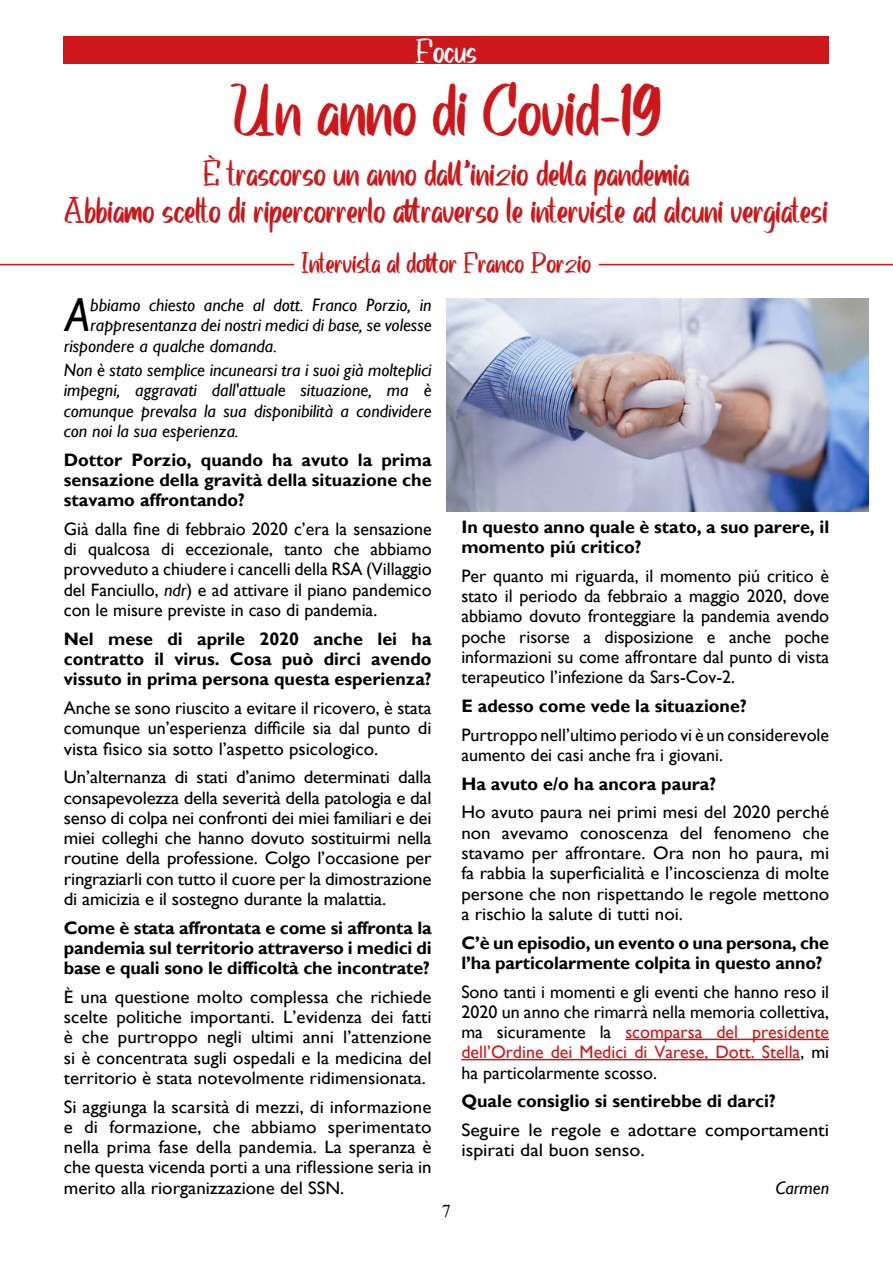
<style>
.page{position:relative;width:893px;height:1263px;background:#fff}
.page>*{position:absolute;margin:0;border:0;box-sizing:border-box;transform-origin:0 0}
.t1{font:italic 47.7px "Gill Sans";color:#000}
.t2{font:45px "Ceria Clean";color:#cd171a}
.t3{font:22.5px/37.2px "Ceria Clean";color:#cd171a;text-align:center}
.t4{font:21px "Ceria Clean";color:#fff}
.t5{font:18px/20.2px "Gill Sans";color:#000;text-align:justify;scale:1.05 1}
.t6{font:18px/20.2px "Gill Sans";color:#000;text-align:justify}
.t7{font:700 18px/20.2px "Gill Sans";color:#000;text-align:justify}
.t8{font:italic 18px/20.2px "Gill Sans";color:#000;text-align:justify}
.t9{font:18px/20.2px "Gill Sans";color:#000;scale:1.1 1}
.t10{font:18px "Ceria Clean";color:#cd171a}
.t11{font:18px "Times New Roman";color:#000}
.s1{font-style:italic}
.s2{color:#cd171a}
</style>
<div class="page">
<div style="left:64px;top:37px;width:765px;height:27px;background:#cd171a"></div>
<hr style="left:0;top:264px;width:294px;height:1px;background:#cd171a">
<hr style="left:599px;top:264px;width:294px;height:1px;background:#cd171a">
<img style="left:446px;top:299px;width:422px;height:213px">
<hr style="left:625px;top:1038px;width:204px;height:2px;background:#cd171a">
<hr style="left:461px;top:1059px;width:339px;height:1px;background:#cd171a">
<p class="t4" style="left:416px;top:44px;width:63px">Focus</p>
<h2 class="t2" style="left:231px;top:94px;width:433px">Un anno di Covid-19</h2>
<p class="t3" style="left:65px;top:160px;width:765px">È trascorso un anno dall'inizio della pandemia<br>Abbiamo scelto di ripercorrerlo attraverso le interviste ad alcuni vergiatesi</p>
<p class="t10" style="left:301px;top:256px;width:292px">Intervista al dottor Franco Porzio</p>
<h1 class="t1" style="left:65px;top:287px;width:26px">A</h1>
<p class="t8" style="left:90px;top:295px;width:343px">bbiamo chiesto anche al dott. Franco Porzio, in</p>
<p class="t8" style="left:90px;top:315px;width:343px">rappresentanza dei nostri medici di base, se volesse</p>
<p class="t8" style="left:64px;top:336px;width:215px">rispondere a qualche domanda.</p>
<p class="t8" style="left:64px;top:360px;width:369px">Non è stato semplice incunearsi tra i suoi già molteplici impegni, aggravati dall'attuale situazione, ma è comunque prevalsa la sua disponibilità a condividere con noi la sua esperienza.</p>
<p class="t7" style="left:64px;top:450px;width:369px">Dottor Porzio, quando ha avuto la prima sensazione della gravità della situazione che stavamo affrontando?</p>
<p class="t6" style="left:64px;top:519px;width:369px">Già dalla fine di febbraio 2020 c’era la sensazione di qualcosa di eccezionale, tanto che abbiamo provveduto a chiudere i cancelli della RSA (Villaggio del Fanciullo, <span class="s1">ndr</span>) e ad attivare il piano pandemico con le misure previste in caso di pandemia.</p>
<p class="t7" style="left:64px;top:629px;width:369px">Nel mese di aprile 2020 anche lei ha contratto il virus. Cosa può dirci avendo vissuto in prima persona questa esperienza?</p>
<p class="t6" style="left:64px;top:698px;width:369px">Anche se sono riuscito a evitare il ricovero, è stata comunque un’esperienza difficile sia dal punto di vista fisico sia sotto l’aspetto psicologico.</p>
<p class="t5" style="left:64px;top:767px;width:352px">Un’alternanza di stati d’animo determinati dalla consapevolezza della severità della patologia e dal senso di colpa nei confronti dei miei familiari e dei miei colleghi che hanno dovuto sostituirmi nella routine della professione. Colgo l’occasione per ringraziarli con tutto il cuore per la dimostrazione di amicizia e il sostegno durante la malattia.</p>
<p class="t7" style="left:64px;top:918px;width:369px">Come è stata affrontata e come si affronta la pandemia sul territorio attraverso i medici di base e quali sono le difficoltà che incontrate?</p>
<p class="t5" style="left:64px;top:987px;width:352px">È una questione molto complessa che richiede scelte politiche importanti. L’evidenza dei fatti è che purtroppo negli ultimi anni l’attenzione si è concentrata sugli ospedali e la medicina del territorio è stata notevolmente ridimensionata.</p>
<p class="t5" style="left:64px;top:1097px;width:352px">Si aggiunga la scarsità di mezzi, di informazione e di formazione, che abbiamo sperimentato nella prima fase della pandemia. La speranza è che questa vicenda porti a una riflessione seria in merito alla riorganizzazione del SSN.</p>
<p class="t11" style="left:442px;top:1198px;width:10px">7</p>
<p class="t7" style="left:461px;top:517px;width:369px">In questo anno quale è stato, a suo parere, il momento piú critico?</p>
<p class="t6" style="left:461px;top:566px;width:369px">Per quanto mi riguarda, il momento piú critico è stato il periodo da febbraio a maggio 2020, dove abbiamo dovuto fronteggiare la pandemia avendo poche risorse a disposizione e anche poche informazioni su come affrontare dal punto di vista terapeutico l’infezione da Sars-Cov-2.</p>
<p class="t7" style="left:461px;top:696px;width:287px">E adesso come vede la situazione?</p>
<p class="t6" style="left:461px;top:725px;width:369px">Purtroppo nell’ultimo periodo vi è un considerevole aumento dei casi anche fra i giovani.</p>
<p class="t7" style="left:461px;top:774px;width:256px">Ha avuto e/o ha ancora paura?</p>
<p class="t5" style="left:461px;top:803px;width:352px">Ho avuto paura nei primi mesi del 2020 perché non avevamo conoscenza del fenomeno che stavamo per affrontare. Ora non ho paura, mi fa rabbia la superficialità e l’incoscienza di molte persone che non rispettando le regole mettono a rischio la salute di tutti noi.</p>
<p class="t7" style="left:461px;top:933px;width:369px">C’è un episodio, un evento o una persona, che l’ha particolarmente colpita in questo anno?</p>
<p class="t6" style="left:461px;top:982px;width:369px">Sono tanti i momenti e gli eventi che hanno reso il 2020 un anno che rimarrà nella memoria collettiva, ma sicuramente la <span class="s2">scomparsa del presidente dell’Ordine dei Medici di Varese, Dott. Stella</span>, mi ha particolarmente scosso.</p>
<p class="t7" style="left:461px;top:1091px;width:316px">Quale consiglio si sentirebbe di darci?</p>
<p class="t9" style="left:461px;top:1120px;width:336px">Seguire le regole e adottare comportamenti ispirati dal buon senso.</p>
<p class="t8" style="left:775px;top:1178px;width:55px">Carmen</p>
</div>
